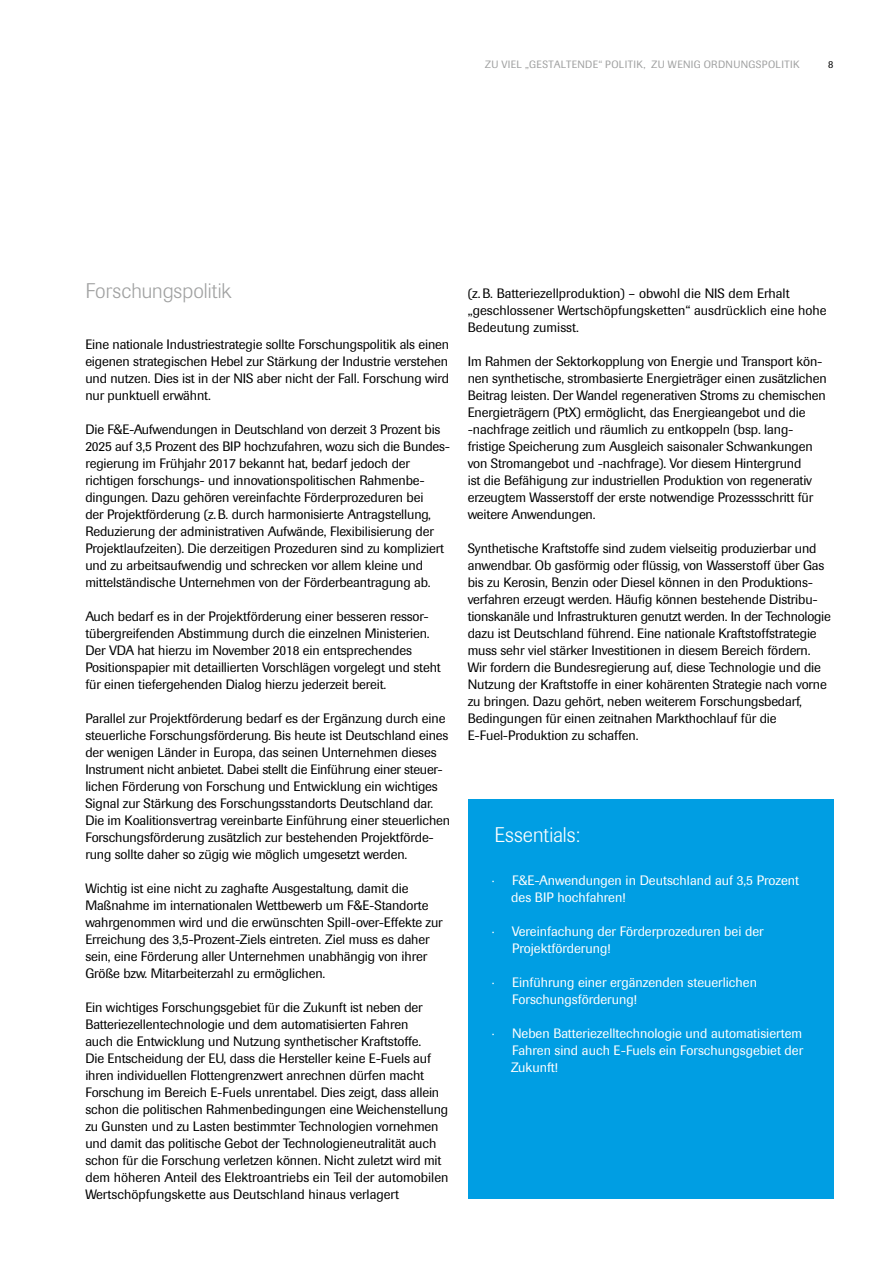
<style>
.page{position:relative;width:893px;height:1263px;background:#fff}
.page>*{position:absolute;margin:0;border:0;box-sizing:border-box;transform-origin:0 0}
.t1{font:300 21px "Imago Pro";color:#a0a1a1}
.t2{font:300 21px "Imago Pro";color:#fff}
.t3{font:13.5px/17px "Imago Pro";letter-spacing:-.01em;color:#000}
.t4{font:13.5px/17px "Imago Pro";color:#fff}
.t5{font:10.5px "Imago Pro";letter-spacing:.03em;color:#a0a1a1}
.t6{font:10.5px "Imago Pro";color:#000}
</style>
<div class="page">
<div style="left:468px;top:799px;width:365px;height:400px;background:#009ee3"></div>
<p class="t5" style="left:485px;top:58px;width:52px">Zu viel „ges</p>
<p class="t5" style="left:549px;top:58px;width:208px">taltende“ Politik, zu wenig Ordnungspo</p>
<p class="t5" style="left:776px;top:58px;width:20px">litik</p>
<p class="t6" style="left:828px;top:58px;width:7px">8</p>
<h1 class="t1" style="left:85px;top:277px;width:147px">Forschungspolitik</h1>
<p class="t3" style="left:85px;top:335px;width:365px;text-align:justify">Eine nationale Industriestrategie sollte Forschungspolitik als einen eigenen strategischen Hebel zur Stärkung der Industrie verstehen und nutzen. Dies ist in der NIS aber nicht der Fall. Forschung wird nur punktuell erwähnt.</p>
<p class="t3" style="left:85px;top:420px;width:366px">Die F&amp;E-Aufwendungen in Deutschland von derzeit 3 Prozent bis 2025 auf 3,5 Prozent des BIP hochzufahren, wozu sich die Bundes&shy;regierung im Frühjahr 2017 bekannt hat, bedarf jedoch der richtigen forschungs- und innovationspolitischen Rahmenbe&shy;dingungen. Dazu gehören vereinfachte Förderprozeduren bei<br>der Projektförderung (z.B. durch harmonisierte Antragstellung, Reduzierung der administrativen Aufwände, Flexibilisierung der Projektlaufzeiten). Die derzeitigen Prozeduren sind zu kompliziert und zu arbeitsaufwendig und schrecken vor allem kleine und mittelständische Unternehmen von der Förderbeantragung ab.</p>
<p class="t3" style="left:85px;top:608px;width:357px">Auch bedarf es in der Projektförderung einer besseren ressor&shy;tübergreifenden Abstimmung durch die einzelnen Ministerien.<br>Der VDA hat hierzu im November 2018 ein entsprechendes Positionspapier mit detaillierten Vorschlägen vorgelegt und steht für einen tiefergehenden Dialog hierzu jederzeit bereit.</p>
<p class="t3" style="left:85px;top:710px;width:366px">Parallel zur Projektförderung bedarf es der Ergänzung durch eine steuerliche Forschungsförderung. Bis heute ist Deutschland eines der wenigen Länder in Europa, das seinen Unternehmen dieses Instrument nicht anbietet. Dabei stellt die Einführung einer steuer&shy;lichen Förderung von Forschung und Entwicklung ein wichtiges Signal zur Stärkung des Forschungsstandorts Deutschland dar.<br>Die im Koalitionsvertrag vereinbarte Einführung einer steuerlichen Forschungsförderung zusätzlich zur bestehenden Projektförde&shy;rung sollte daher so zügig wie möglich umgesetzt werden.</p>
<p class="t3" style="left:85px;top:880px;width:359px">Wichtig ist eine nicht zu zaghafte Ausgestaltung, damit die Maßnahme im internationalen Wettbewerb um F&amp;E-Standorte wahrgenommen wird und die erwünschten Spill-over-Effekte zur Erreichung des 3,5-Prozent-Ziels eintreten. Ziel muss es daher sein, eine Förderung aller Unternehmen unabhängig von ihrer Größe bzw. Mitarbeiterzahl zu ermöglichen.</p>
<p class="t3" style="left:85px;top:999px;width:365px">Ein wichtiges Forschungsgebiet für die Zukunft ist neben der Batteriezellentechnologie und dem automatisierten Fahren<br>auch die Entwicklung und Nutzung synthetischer Kraftstoffe.<br>Die Entscheidung der EU, dass die Hersteller keine E-Fuels auf ihren individuellen Flottengrenzwert anrechnen dürfen macht Forschung im Bereich E-Fuels unrentabel. Dies zeigt, dass allein schon die politischen Rahmenbedingungen eine Weichenstellung zu Gunsten und zu Lasten bestimmter Technologien vornehmen und damit das politische Gebot der Technologieneutralität auch schon für die Forschung verletzen können. Nicht zuletzt wird mit dem höheren Anteil des Elektroantriebs ein Teil der automobilen Wertschöpfungskette aus Deutschland hinaus verlagert</p>
<p class="t3" style="left:468px;top:284px;width:360px">(z.B. Batteriezellproduktion) – obwohl die NIS dem Erhalt „geschlossener Wertschöpfungsketten“ ausdrücklich eine hohe<br>Bedeutung zumisst.</p>
<p class="t3" style="left:468px;top:352px;width:360px">Im Rahmen der Sektorkopplung von Energie und Transport kön&shy;nen synthetische, strombasierte Energieträger einen zusätzlichen Beitrag leisten. Der Wandel regenerativen Stroms zu chemischen Energieträgern (PtX) ermöglicht, das Energieangebot und die -nachfrage zeitlich und räumlich zu entkoppeln (bsp. lang&shy;fristige Speicherung zum Ausgleich saisonaler Schwankungen von Stromangebot und -nachfrage). Vor diesem Hintergrund<br>ist die Befähigung zur industriellen Produktion von regenerativ erzeugtem Wasserstoff der erste notwendige Prozessschritt für weitere Anwendungen.</p>
<p class="t3" style="left:468px;top:540px;width:364px">Synthetische Kraftstoffe sind zudem vielseitig produzierbar und anwendbar. Ob gasförmig oder flüssig, von Wasserstoff über Gas bis zu Kerosin, Benzin oder Diesel können in den Produktions&shy;verfahren erzeugt werden. Häufig können bestehende Distribu&shy;tionskanäle und Infrastrukturen genutzt werden. In der Technologie dazu ist Deutschland führend. Eine nationale Kraftstoffstrategie muss sehr viel stärker Investitionen in diesem Bereich fördern.<br>Wir fordern die Bundesregierung auf, diese Technologie und die Nutzung der Kraftstoffe in einer kohärenten Strategie nach vorne zu bringen. Dazu gehört, neben weiterem Forschungsbedarf, Bedingungen für einen zeitnahen Markthochlauf für die E-Fuel-Produktion zu schaffen.</p>
<h1 class="t2" style="left:494px;top:821px;width:87px">Essentials:</h1>
<p class="t4" style="left:511px;top:871px;width:289px;text-indent:-19px">· F&amp;E-Anwendungen in Deutschland auf 3,5 Prozent des BIP hochfahren!</p>
<p class="t4" style="left:512px;top:922px;width:253px;text-indent:-20px">· Vereinfachung der Förderprozeduren bei der<br>Projektförderung!</p>
<p class="t4" style="left:512px;top:973px;width:246px;text-indent:-20px">· Einführung einer ergänzenden steuerlichen<br>Forschungsförderung!</p>
<p class="t4" style="left:511px;top:1024px;width:294px;text-align:justify;text-indent:-19px">· Neben Batteriezelltechnologie und automatisiertem Fahren sind auch E-Fuels ein Forschungsgebiet der Zukunft!</p>
</div>
